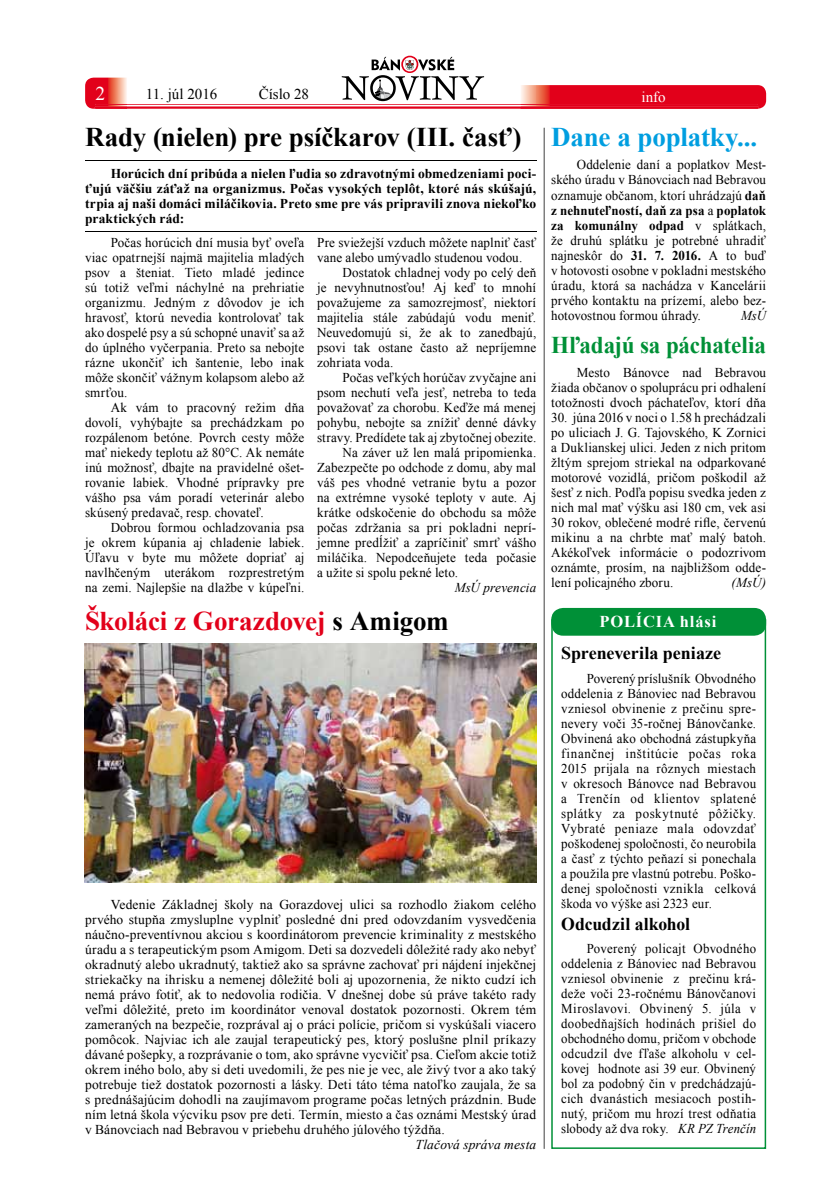
<style>
.page{position:relative;width:830px;height:1200px;background:#fff}
.page>*{position:absolute;margin:0;border:0;box-sizing:border-box;transform-origin:0 0}
.t1{font:700 27px "Times New Roman";letter-spacing:-.005em;color:#000}
.t2{font:700 27px "Times New Roman";letter-spacing:-.01em;color:#e2001a}
.t3{font:700 27px "Times New Roman";letter-spacing:-.01em;color:#009ee0}
.t4{font:700 24px "Times New Roman";letter-spacing:-.01em;color:#009037;scale:.96 1}
.t5{font:19.5px "Times New Roman";color:#fff}
.t6{font:700 18px "Times New Roman";letter-spacing:-.005em;color:#000}
.t7{font:700 16.5px "Times New Roman";letter-spacing:.05em;color:#fff}
.t8{font:15px "Times New Roman";color:#000}
.t9{font:15px "Times New Roman";color:#fff}
.t10{font:13.5px/15px "Times New Roman";letter-spacing:.01em;color:#000;text-align:justify}
.t11{font:13.5px/15px "Times New Roman";letter-spacing:.01em;color:#000;text-align:justify;scale:.96 1}
.t12{font:13.5px/15px "Times New Roman";letter-spacing:.01em;color:#000;text-align:justify;scale:.95 1}
.t13{font:700 13.5px/15px "Times New Roman";letter-spacing:.005em;color:#000;text-align:justify}
.t14{font:italic 13.5px "Times New Roman";letter-spacing:.01em;color:#000}
.t15{font:italic 13.5px "Times New Roman";letter-spacing:.01em;color:#000;scale:.96 1}
.s1{color:#000}
.s2{font-weight:700}
.s3{font-style:italic}
</style>
<div class="page">
<hr style="left:95px;top:104px;width:662px;height:1px;background:#e2001a">
<hr style="left:95px;top:106px;width:663px;height:3px;background:#e2001a">
<svg style="left:341px;top:56px;width:143px;height:45px"></svg>
<svg style="left:520px;top:85px;width:245px;height:24px;background:#e31328"></svg>
<svg style="left:85px;top:78px;width:42px;height:31px"></svg>
<hr style="left:85px;top:160px;width:451px;height:1px;background:#000">
<hr style="left:85px;top:231px;width:451px;height:1px;background:#000">
<hr style="left:543px;top:128px;width:1px;height:1020px;background:#000">
<svg style="left:551px;top:626px;width:214px;height:522px"></svg>
<div style="left:551px;top:607px;width:214px;height:28px;background:#009037;border-radius:12px"></div>
<img style="left:85px;top:643px;width:451px;height:239px">
<h3 class="t5" style="left:95px;top:80px;width:11px">2</h3>
<p class="t8" style="left:146px;top:84px;width:73px">11. júl 2016</p>
<p class="t8" style="left:258px;top:84px;width:52px">Číslo 28</p>
<p class="t9" style="left:641px;top:87px;width:26px">info</p>
<h1 class="t1" style="left:85px;top:118px;width:437px">Rady (nielen) pre psíčkarov (III. časť)</h1>
<p class="t13" style="left:85px;top:165px;width:452px;text-indent:26px">Horúcich dní pribúda a nielen ľudia so zdravotnými obmedzeniami poci&shy;ťujú väčšiu záťaž na organizmus. Počas vysokých teplôt, ktoré nás skúšajú, trpia aj naši domáci miláčikovia. Preto sme pre vás pripravili znova niekoľko praktických rád:</p>
<p class="t10" style="left:85px;top:234px;width:220px;text-indent:26px">Počas horúcich dní musia byť oveľa viac opatrnejší najmä majitelia mladých psov a šteniat. Tieto mladé jedince sú totiž veľmi náchylné na prehriatie organizmu. Jedným z dôvodov je ich hravosť, ktorú nevedia kontrolovať tak ako dospelé psy a sú schopné unaviť sa až do úplného vyčerpania. Preto sa nebojte rázne ukončiť ich šantenie, lebo inak môže skončiť vážnym kolapsom alebo až smrťou.</p>
<p class="t10" style="left:85px;top:399px;width:220px;text-indent:26px">Ak vám to pracovný režim dňa dovolí, vyhýbajte sa prechádzkam po rozpálenom betóne. Povrch cesty môže mať niekedy teplotu až 80°C. Ak nemáte inú možnosť, dbajte na pravidelné ošet&shy;rovanie labiek. Vhodné prípravky pre vášho psa vám poradí veterinár alebo skúsený predavač, resp. chovateľ.</p>
<p class="t10" style="left:85px;top:519px;width:221px;text-indent:26px">Dobrou formou ochladzovania psa je okrem kúpania aj chladenie labiek.<br>Úľavu v byte mu môžete dopriať aj navlhčeným uterákom rozprestretým na zemi. Najlepšie na dlažbe v kúpeľni.</p>
<p class="t10" style="left:317px;top:234px;width:220px">Pre sviežejší vzduch môžete naplniť časť vane alebo umývadlo studenou vodou.</p>
<p class="t10" style="left:317px;top:264px;width:220px;text-indent:26px">Dostatok chladnej vody po celý deň je nevyhnutnosťou! Aj keď to mnohí považujeme za samozrejmosť, niektorí majitelia stále zabúdajú vodu meniť.<br>Neuvedomujú si, že ak to zanedbajú, psovi tak ostane často až nepríjemne zohriata voda.</p>
<p class="t10" style="left:342px;top:369px;width:195px">Počas veľkých horúčav zvyčajne ani</p>
<p class="t10" style="left:317px;top:384px;width:220px">psom nechutí veľa jesť, netreba to teda</p>
<p class="t10" style="left:317px;top:399px;width:220px">považovať za chorobu. Keďže má menej</p>
<p class="t10" style="left:317px;top:414px;width:220px">pohybu, nebojte sa znížiť denné dávky</p>
<p class="t10" style="left:317px;top:429px;width:221px">stravy. Predídete tak aj zbytočnej obezite.</p>
<p class="t10" style="left:342px;top:444px;width:195px">Na záver už len malá pripomienka.</p>
<p class="t10" style="left:317px;top:459px;width:220px">Zabezpečte po odchode z domu, aby mal</p>
<p class="t10" style="left:317px;top:474px;width:220px">váš pes vhodné vetranie bytu a pozor</p>
<p class="t10" style="left:317px;top:489px;width:220px">na extrémne vysoké teploty v aute. Aj</p>
<p class="t10" style="left:317px;top:504px;width:220px">krátke odskočenie do obchodu sa môže</p>
<p class="t10" style="left:317px;top:519px;width:220px">počas zdržania sa pri pokladni neprí-</p>
<p class="t10" style="left:317px;top:534px;width:220px">jemne predĺžiť a zapríčiniť smrť vášho</p>
<p class="t10" style="left:317px;top:549px;width:220px">miláčika. Nepodceňujete teda počasie</p>
<p class="t10" style="left:317px;top:564px;width:142px">a užite si spolu pekné leto.</p>
<p class="t14" style="left:454px;top:578px;width:83px">MsÚ prevencia</p>
<h1 class="t2" style="left:85px;top:602px;width:365px">Školáci z Gorazdovej <span class="s1">s Amigom</span></h1>
<p class="t10" style="left:85px;top:896px;width:452px;text-indent:26px">Vedenie Základnej školy na Gorazdovej ulici sa rozhodlo žiakom celého prvého stupňa zmysluplne vyplniť posledné dni pred odovzdaním vysvedčenia náučno-preventívnou akciou s koordinátorom prevencie kriminality z mestského úradu a s terapeutickým psom Amigom. Deti sa dozvedeli dôležité rady ako nebyť okradnutý alebo ukradnutý, taktiež ako sa správne zachovať pri nájdení injekčnej striekačky na ihrisku a nemenej dôležité boli aj upozornenia, že nikto cudzí ich nemá právo fotiť, ak to nedovolia rodičia. V dnešnej dobe sú práve takéto rady veľmi dôležité, preto im koordinátor venoval dostatok pozornosti. Okrem tém zameraných na bezpečie, rozprával aj o práci polície, pričom si vyskúšali viacero pomôcok. Najviac ich ale zaujal terapeutický pes, ktorý poslušne plnil príkazy dávané pošepky, a rozprávanie o tom, ako správne vycvičiť psa. Cieľom akcie totiž okrem iného bolo, aby si deti uvedomili, že pes nie je vec, ale živý tvor a ako taký potrebuje tiež dostatok pozornosti a lásky. Deti táto téma natoľko zaujala, že sa s prednášajúcim dohodli na zaujímavom programe počas letných prázdnin. Bude ním letná škola výcviku psov pre deti. Termín, miesto a čas oznámi Mestský úrad v Bánovciach nad Bebravou v priebehu druhého júlového týždňa.</p>
<p class="t14" style="left:415px;top:1134px;width:122px">Tlačová správa mesta</p>
<h1 class="t3" style="left:551px;top:118px;width:207px">Dane a poplatky...</h1>
<p class="t11" style="left:551px;top:157px;width:225px;text-indent:26px">Oddelenie daní a poplatkov Mest&shy;ského úradu v Bánovciach nad Bebravou oznamuje občanom, ktorí uhrádzajú <span class="s2">daň z nehnuteľností, daň za psa</span> a <span class="s2">poplatok za komunálny odpad</span> v splátkach, že druhú splátku je potrebné uhradiť najneskôr do <span class="s2">31. 7. 2016.</span> A to buď v hotovosti osobne v pokladni mestského úradu, ktorá sa nachádza v Kancelárii prvého kontaktu na prízemí, alebo bez&shy;hotovostnou formou úhrady<span class="s3">.</span></p>
<p class="t15" style="left:740px;top:306px;width:28px">MsÚ</p>
<h2 class="t4" style="left:551px;top:328px;width:225px">Hľadajú sa páchatelia</h2>
<p class="t10" style="left:551px;top:364px;width:216px;text-indent:26px">Mesto Bánovce nad Bebravou žiada občanov o spoluprácu pri odhalení totožnosti dvoch páchateľov, ktorí dňa</p>
<p class="t10" style="left:551px;top:409px;width:216px">30. júna 2016 v noci o 1.58 h prechádzali po uliciach J. G. Tajovského, K Zornici a Duklianskej ulici. Jeden z nich pritom žltým sprejom striekal na odparkované motorové vozidlá, pričom poškodil až šesť z nich. Podľa popisu svedka jeden z nich mal mať výšku asi 180 cm, vek asi 30 rokov, oblečené modré rifle, červenú mikinu a na chrbte mať malý batoh.<br>Akékoľvek informácie o podozrivom oznámte, prosím, na najbližšom odde&shy;lení policajného zboru.</p>
<p class="t14" style="left:731px;top:573px;width:36px">(MsÚ)</p>
<p class="t7" style="left:599px;top:610px;width:118px">POLÍCIA hlási</p>
<h3 class="t6" style="left:561px;top:640px;width:161px">Spreneverila peniaze</h3>
<p class="t11" style="left:561px;top:670px;width:204px;text-indent:26px">Poverený príslušník Obvodného oddelenia z Bánoviec nad Bebravou vzniesol obvinenie z prečinu spre&shy;nevery voči 35-ročnej Bánovčanke.<br>Obvinená ako obchodná zástupkyňa finančnej inštitúcie počas roka 2015 prijala na rôznych miestach v okresoch Bánovce nad Bebravou a Trenčín od klientov splatené splátky za poskytnuté pôžičky.<br>Vybraté peniaze mala odovzdať poškodenej spoločnosti, čo neurobila a časť z týchto peňazí si ponechala a použila pre vlastnú potrebu. Poško&shy;denej spoločnosti vznikla celková škoda vo výške asi 2323 eur.</p>
<h3 class="t6" style="left:561px;top:910px;width:130px">Odcudzil alkohol</h3>
<p class="t12" style="left:561px;top:940px;width:206px;text-indent:26px">Poverený policajt Obvodného oddelenia z Bánoviec nad Bebravou vzniesol obvinenie z prečinu krá&shy;deže voči 23-ročnému Bánovčanovi Miroslavovi. Obvinený 5. júla v doobedňajších hodinách prišiel do obchodného domu, pričom v obchode odcudzil dve fľaše alkoholu v cel&shy;kovej hodnote asi 39 eur. Obvinený bol za podobný čin v predchádzajú&shy;cich dvanástich mesiacoch postih&shy;nutý, pričom mu hrozí trest odňatia slobody až dva roky. <span class="s3">KR PZ Trenčín</span></p>
</div>
